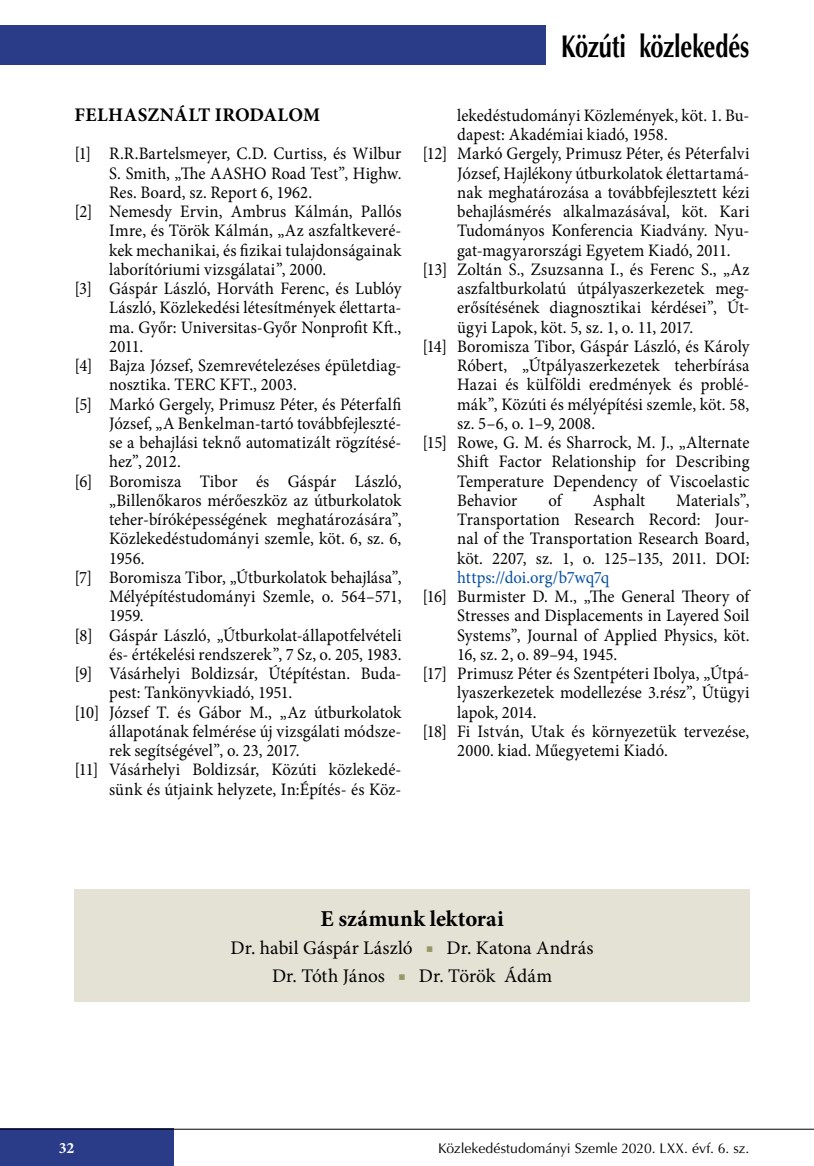
<style>
.page{position:relative;width:814px;height:1166px;background:#fff}
.page>*{position:absolute;margin:0;border:0;box-sizing:border-box;transform-origin:0 0}
.t1{font:700 31.5px "Optima CE";letter-spacing:-.01em;color:#000;scale:.75 1}
.t2{font:700 22.75px "Minion Pro";letter-spacing:.01em;color:#000}
.t3{font:19.25px/28.3px "Minion Pro";color:#000;text-align:center}
.t4{font:700 19.25px "Minion Pro";letter-spacing:.015em;color:#000}
.t5{font:17.5px "Minion Pro";letter-spacing:.005em;color:#000;scale:.95 1}
.t6{font:17.5px "Minion Pro";letter-spacing:-.005em;color:#034ea2;scale:.95 1}
.t7{font:700 15.75px "Minion Pro";color:#fff}
.t8{font:14px "Optima CE";letter-spacing:-.005em;color:#000}
.s1{color:#989866}
</style>
<div class="page">
<div style="left:0;top:25px;width:546px;height:39px;background:#2a3c88"></div>
<div style="left:0;top:1129px;width:174px;height:37px;background:#2a3c88"></div>
<hr style="left:0;top:1129px;width:814px;height:1px;background:#000">
<div style="left:74px;top:889px;width:675px;height:113px;background:#e4e2d5"></div>
<p class="t4" style="left:75px;top:101px;width:247px">FELHASZNÁLT IRODALOM</p>
<p class="t5" style="left:74px;top:142px;width:346px">[1] R.R.Bartelsmeyer, C.D. Curtiss, és Wilbur</p>
<p class="t5" style="left:109px;top:161px;width:309px">S. Smith, „The AASHO Road Test”, Highw.</p>
<p class="t5" style="left:109px;top:180px;width:215px">Res. Board, sz. Report 6, 1962.</p>
<p class="t5" style="left:74px;top:200px;width:346px">[2] Nemesdy Ervin, Ambrus Kálmán, Pallós</p>
<p class="t5" style="left:109px;top:219px;width:309px">Imre, és Török Kálmán, „Az aszfaltkeveré-</p>
<p class="t5" style="left:109px;top:238px;width:309px">kek mechanikai, és fizikai tulajdonságainak</p>
<p class="t5" style="left:109px;top:257px;width:230px">laborítóriumi vizsgálatai”, 2000.</p>
<p class="t5" style="left:74px;top:277px;width:346px">[3] Gáspár László, Horváth Ferenc, és Lublóy</p>
<p class="t5" style="left:109px;top:296px;width:309px">László, Közlekedési létesítmények élettarta-</p>
<p class="t5" style="left:109px;top:315px;width:309px">ma. Győr: Universitas-Győr Nonprofit Kft.,</p>
<p class="t5" style="left:109px;top:334px;width:37px">2011.</p>
<p class="t5" style="left:74px;top:354px;width:346px">[4] Bajza József, Szemrevételezéses épületdiag-</p>
<p class="t5" style="left:109px;top:373px;width:199px">nosztika. TERC KFT., 2003.</p>
<p class="t5" style="left:74px;top:392px;width:346px">[5] Markó Gergely, Primusz Péter, és Péterfalfi</p>
<p class="t5" style="left:109px;top:411px;width:309px">József, „A Benkelman-tartó továbbfejleszté-</p>
<p class="t5" style="left:109px;top:431px;width:309px">se a behajlási teknő automatizált rögzítésé-</p>
<p class="t5" style="left:109px;top:450px;width:77px">hez”, 2012.</p>
<p class="t5" style="left:74px;top:469px;width:346px">[6] Boromisza Tibor és Gáspár László,</p>
<p class="t5" style="left:109px;top:488px;width:309px">„Billenőkaros mérőeszköz az útburkolatok</p>
<p class="t5" style="left:109px;top:508px;width:309px">teher-bíróképességének meghatározására”,</p>
<p class="t5" style="left:109px;top:527px;width:309px">Közlekedéstudományi szemle, köt. 6, sz. 6,</p>
<p class="t5" style="left:109px;top:546px;width:39px">1956.</p>
<p class="t5" style="left:74px;top:565px;width:346px">[7] Boromisza Tibor, „Útburkolatok behajlása”,</p>
<p class="t5" style="left:109px;top:585px;width:309px">Mélyépítéstudományi Szemle, o. 564–571,</p>
<p class="t5" style="left:109px;top:604px;width:38px">1959.</p>
<p class="t5" style="left:74px;top:623px;width:346px">[8] Gáspár László, „Útburkolat-állapotfelvételi</p>
<p class="t5" style="left:109px;top:642px;width:309px">és- értékelési rendszerek”, 7 Sz, o. 205, 1983.</p>
<p class="t5" style="left:74px;top:662px;width:346px">[9] Vásárhelyi Boldizsár, Útépítéstan. Buda-</p>
<p class="t5" style="left:109px;top:681px;width:194px">pest: Tankönyvkiadó, 1951.</p>
<p class="t5" style="left:74px;top:700px;width:346px">[10] József T. és Gábor M., „Az útburkolatok</p>
<p class="t5" style="left:109px;top:719px;width:309px">állapotának felmérése új vizsgálati módsze-</p>
<p class="t5" style="left:109px;top:739px;width:202px">rek segítségével”, o. 23, 2017.</p>
<p class="t5" style="left:74px;top:758px;width:346px">[11] Vásárhelyi Boldizsár, Közúti közlekedé-</p>
<p class="t5" style="left:109px;top:777px;width:309px">sünk és útjaink helyzete, In:Építés- és Köz-</p>
<h1 class="t1" style="left:561px;top:26px;width:252px">Közúti közlekedés</h1>
<p class="t5" style="left:457px;top:103px;width:309px">lekedéstudományi Közlemények, köt. 1. Bu-</p>
<p class="t5" style="left:457px;top:123px;width:223px">dapest: Akadémiai kiadó, 1958.</p>
<p class="t5" style="left:422px;top:142px;width:346px">[12] Markó Gergely, Primusz Péter, és Péterfalvi</p>
<p class="t5" style="left:457px;top:161px;width:309px">József, Hajlékony útburkolatok élettartamá-</p>
<p class="t5" style="left:457px;top:180px;width:309px">nak meghatározása a továbbfejlesztett kézi</p>
<p class="t5" style="left:457px;top:200px;width:309px">behajlásmérés alkalmazásával, köt. Kari</p>
<p class="t5" style="left:457px;top:219px;width:309px">Tudományos Konferencia Kiadvány. Nyu-</p>
<p class="t5" style="left:457px;top:238px;width:289px">gat-magyarországi Egyetem Kiadó, 2011.</p>
<p class="t5" style="left:422px;top:257px;width:346px">[13] Zoltán S., Zsuzsanna I., és Ferenc S., „Az</p>
<p class="t5" style="left:457px;top:277px;width:309px">aszfaltburkolatú útpályaszerkezetek meg-</p>
<p class="t5" style="left:457px;top:296px;width:309px">erősítésének diagnosztikai kérdései”, Út-</p>
<p class="t5" style="left:457px;top:315px;width:250px">ügyi Lapok, köt. 5, sz. 1, o. 11, 2017.</p>
<p class="t5" style="left:422px;top:334px;width:346px">[14] Boromisza Tibor, Gáspár László, és Károly</p>
<p class="t5" style="left:457px;top:354px;width:309px">Róbert, „Útpályaszerkezetek teherbírása</p>
<p class="t5" style="left:457px;top:373px;width:309px">Hazai és külföldi eredmények és problé-</p>
<p class="t5" style="left:457px;top:392px;width:309px">mák”, Közúti és mélyépítési szemle, köt. 58,</p>
<p class="t5" style="left:457px;top:411px;width:147px">sz. 5–6, o. 1–9, 2008.</p>
<p class="t5" style="left:422px;top:431px;width:346px">[15] Rowe, G. M. és Sharrock, M. J., „Alternate</p>
<p class="t5" style="left:457px;top:450px;width:309px">Shift Factor Relationship for Describing</p>
<p class="t5" style="left:457px;top:469px;width:309px">Temperature Dependency of Viscoelastic</p>
<p class="t5" style="left:457px;top:488px;width:65px">Behavior</p>
<p class="t5" style="left:548px;top:488px;width:15px">of</p>
<p class="t5" style="left:592px;top:488px;width:57px">Asphalt</p>
<p class="t5" style="left:676px;top:488px;width:79px">Materials”,</p>
<p class="t5" style="left:457px;top:508px;width:309px">Transportation Research Record: Jour-</p>
<p class="t5" style="left:457px;top:527px;width:309px">nal of the Transportation Research Board,</p>
<p class="t5" style="left:457px;top:546px;width:309px">köt. 2207, sz. 1, o. 125–135, 2011. DOI:</p>
<p class="t6" style="left:457px;top:565px;width:162px">https://doi.org/b7wq7q</p>
<p class="t5" style="left:422px;top:585px;width:345px">[16] Burmister D. M., „The General Theory of</p>
<p class="t5" style="left:457px;top:604px;width:309px">Stresses and Displacements in Layered Soil</p>
<p class="t5" style="left:457px;top:623px;width:309px">Systems”, Journal of Applied Physics, köt.</p>
<p class="t5" style="left:457px;top:642px;width:170px">16, sz. 2, o. 89–94, 1945.</p>
<p class="t5" style="left:422px;top:662px;width:346px">[17] Primusz Péter és Szentpéteri Ibolya, „Útpá-</p>
<p class="t5" style="left:457px;top:681px;width:309px">lyaszerkezetek modellezése 3.rész”, Útügyi</p>
<p class="t5" style="left:457px;top:700px;width:85px">lapok, 2014.</p>
<p class="t5" style="left:422px;top:719px;width:345px">[18] Fi István, Utak és környezetük tervezése,</p>
<p class="t5" style="left:457px;top:739px;width:223px">2000. kiad. Műegyetemi Kiadó.</p>
<p class="t2" style="left:320px;top:902px;width:185px">E számunk lektorai</p>
<p class="t3" style="left:231px;top:934px;width:364px">Dr. habil Gáspár László <span class="s1">■</span> Dr. Katona András<br>Dr. Tóth János <span class="s1">■</span> Dr. Török Ádám</p>
<p class="t7" style="left:59px;top:1137px;width:17px">32</p>
<p class="t8" style="left:438px;top:1139px;width:313px">Közlekedéstudományi Szemle 2020. LXX. évf. 6. sz.</p>
</div>
